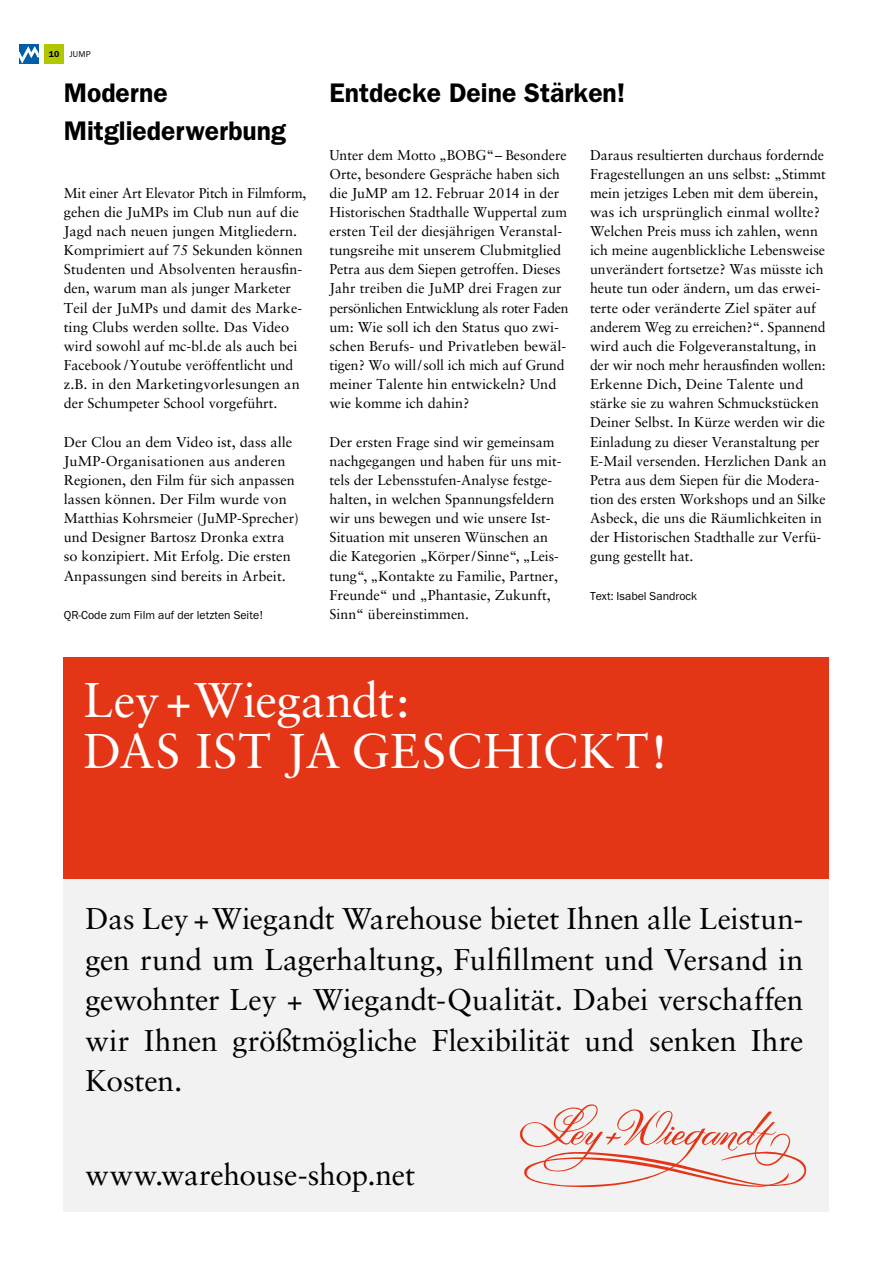
<style>
.page{position:relative;width:893px;height:1276px;background:#fff}
.page>*{position:absolute;margin:0;border:0;box-sizing:border-box;transform-origin:0 0}
.t1{font:48.75px/51px "Sabon";letter-spacing:-.01em;color:#fff}
.t2{font:30px/40.5px "Sabon";letter-spacing:-.01em;color:#000;text-align:justify}
.t3{font:600 27px/38.2px "Franklin Gothic";color:#000}
.t4{font:14.25px/19.2px "Sabon";color:#000}
.t5{font:12px "Franklin Gothic EF";color:#000}
.t6{font:8.85px "Franklin Gothic EF";color:#000}
.s1{font-family:"Franklin Gothic";font-weight:600}
</style>
<div class="page">
<div style="left:45px;top:45px;width:19px;height:19px;background:#b1c800"></div>
<div style="left:19px;top:45px;width:19px;height:19px;background:#005ea8"></div>
<svg style="left:19px;top:47px;width:19px;height:16px"></svg>
<div style="left:64px;top:878px;width:765px;height:334px;background:#f2f2f3"></div>
<div style="left:64px;top:657px;width:765px;height:221px;background:#e53517"></div>
<svg style="left:520px;top:1104px;width:287px;height:83px"></svg>
<p class="t6" style="left:49px;top:49px;width:43px"><span class="s1">10</span> JuMP</p>
<h3 class="t3" style="left:64px;top:73px;width:224px">Moderne<br>Mitgliederwerbung</h3>
<h3 class="t3" style="left:330px;top:73px;width:297px">Entdecke Deine Stärken!</h3>
<p class="t4" style="left:64px;top:183px;width:244px">Mit einer Art Elevator Pitch in Filmform, gehen die JuMPs im Club nun auf die Jagd nach neuen jungen Mitgliedern.<br>Komprimiert auf 75 Sekunden können Studenten und Absolventen herausfin&shy;den, warum man als junger Marketer Teil der JuMPs und damit des Marke&shy;ting Clubs werden sollte. Das Video wird sowohl auf mc-bl.de als auch bei Facebook /Youtube veröffentlicht und z.B. in den Marketingvorlesungen an der Schumpeter School vorgeführt.</p>
<p class="t4" style="left:64px;top:432px;width:237px">Der Clou an dem Video ist, dass alle JuMP-Organisationen aus anderen Regionen, den Film für sich anpassen lassen können. Der Film wurde von Matthias Kohrsmeier (JuMP-Sprecher) und Designer Bartosz Dronka extra so konzipiert. Mit Erfolg. Die ersten Anpassungen sind bereits in Arbeit.</p>
<p class="t5" style="left:64px;top:608px;width:201px">QR-Code zum Film auf der letzten Seite!</p>
<p class="t4" style="left:330px;top:145px;width:241px">Unter dem Motto „BOBG“ – Besondere Orte, besondere Gespräche haben sich die JuMP am 12. Februar 2014 in der Historischen Stadthalle Wuppertal zum ersten Teil der diesjährigen Veranstal&shy;tungsreihe mit unserem Clubmitglied Petra aus dem Siepen getroffen. Dieses Jahr treiben die JuMP drei Fragen zur persönlichen Entwicklung als roter Faden um: Wie soll ich den Status quo zwi&shy;schen Berufs- und Privatleben bewäl&shy;tigen? Wo will/soll ich mich auf Grund meiner Talente hin entwickeln? Und wie komme ich dahin?</p>
<p class="t4" style="left:330px;top:432px;width:234px">Der ersten Frage sind wir gemeinsam nachgegangen und haben für uns mit&shy;tels der Lebensstufen-Analyse festge&shy;halten, in welchen Spannungsfeldern wir uns bewegen und wie unsere Ist-- Situation mit unseren Wünschen an die Kategorien „Körper/Sinne“, „Leis&shy;tung“, „Kontakte zu Familie, Partner, Freunde“ und „Phantasie, Zukunft, Sinn“ übereinstimmen.</p>
<p class="t4" style="left:590px;top:145px;width:238px">Daraus resultierten durchaus fordernde Fragestellungen an uns selbst: „Stimmt mein jetziges Leben mit dem überein, was ich ursprünglich einmal wollte?<br>Welchen Preis muss ich zahlen, wenn ich meine augenblickliche Lebensweise unverändert fortsetze? Was müsste ich heute tun oder ändern, um das erwei&shy;terte oder veränderte Ziel später auf anderem Weg zu erreichen?“. Spannend wird auch die Folgeveranstaltung, in der wir noch mehr herausfinden wollen:<br>Erkenne Dich, Deine Talente und stärke sie zu wahren Schmuckstücken Deiner Selbst. In Kürze werden wir die Einladung zu dieser Veranstaltung per E-Mail versenden. Herzlichen Dank an Petra aus dem Siepen für die Modera&shy;tion des ersten Workshops und an Silke Asbeck, die uns die Räumlichkeiten in der Historischen Stadthalle zur Verfü&shy;gung gestellt hat.</p>
<p class="t5" style="left:590px;top:589px;width:109px">Text: Isabel Sandrock</p>
<h1 class="t1" style="left:83px;top:674px;width:328px">Ley + Wiegandt:<br>Das ist</h1>
<h1 class="t1" style="left:287px;top:725px;width:99px">ja geschickt</h1>
<h1 class="t1" style="left:651px;top:725px;width:18px">!</h1>
<h2 class="t2" style="left:86px;top:898px;width:720px">Das Ley + Wiegandt Warehouse bietet Ihnen alle Leistun&shy;gen rund um Lagerhaltung, Fulfillment und Versand in gewohnter Ley + Wiegandt-Qualität. Dabei verschaffen wir Ihnen größtmögliche Flexibilität und senken Ihre Kosten.</h2>
<h2 class="t2" style="left:86px;top:1153px;width:331px">www.warehouse-shop.net</h2>
</div>
